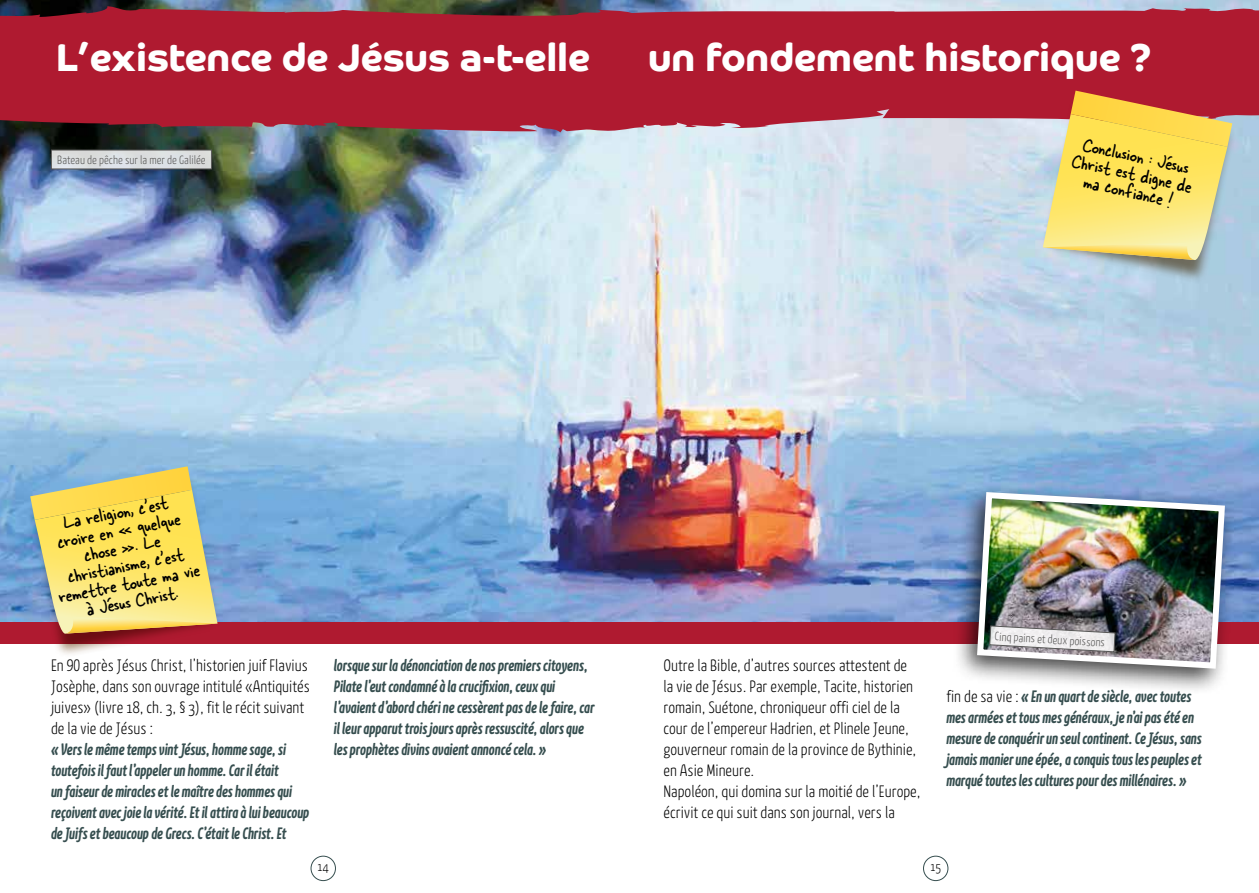
<style>
.page{position:relative;width:1259px;height:893px;background:#fff}
.page>*{position:absolute;margin:0;border:0;box-sizing:border-box;transform-origin:0 0}
.t1{font:700 39px "Co Headline";color:#fff}
.t2{font:21px/18px "Skippy Sharp";color:#000;text-align:center}
.t3{font:italic 700 16.5px/21px "Kava Pro";color:#364e4f}
.t4{font:300 16.5px/21px "Kava Pro";color:#000}
.t5{font:300 13.5px "Kava Pro";color:#000}
.t6{font:300 12px "Kava Pro";color:#575756}
.s1{font-weight:300;font-style:normal;color:#000}
</style>
<div class="page">
<div style="left:0;top:621px;width:1259px;height:23px;background:#af1a30"></div>
<img style="left:0;top:0;width:1259px;height:621px">
<svg style="left:0;top:5px;width:1259px;height:127px;background:#aa273b"></svg>
<div style="left:51px;top:150px;width:160px;height:19px;background:#dcdfe0"></div>
<div style="left:51px;top:150px;width:161px;height:19px;border:1px solid #575756"></div>
<img style="left:0;top:445px;width:255px;height:209px">
<svg style="left:30px;top:466px;width:188px;height:172px;background:#dcca78"></svg>
<div style="left:952px;top:482px;width:284px;height:213px;background:#000;opacity:.72"></div>
<img style="left:974px;top:489px;width:254px;height:183px">
<svg style="left:989px;top:625px;width:126px;height:28px;background:#c8c6c8"></svg>
<img style="left:1005px;top:69px;width:254px;height:250px">
<svg style="left:1042px;top:91px;width:190px;height:173px;background:#e8ca73"></svg>
<div style="left:311px;top:856px;width:25px;height:25px;border:1px solid #364e4f;border-radius:50%"></div>
<div style="left:923px;top:856px;width:25px;height:25px;border:1px solid #364e4f;border-radius:50%"></div>
<h1 class="t1" style="left:56px;top:35px;width:536px">L’existence de Jésus a-t-elle</h1>
<h1 class="t1" style="left:648px;top:35px;width:505px">un fondement historique ?</h1>
<p class="t6" style="left:57px;top:153px;width:150px">Bateau de pêche sur la mer de Galilée</p>
<p class="t2" style="left:1078px;top:132px;width:125px;rotate:13deg">Conclusion : Jésus<br>Christ est digne de ma confiance !</p>
<p class="t2" style="left:43px;top:516px;width:145px;rotate:-11deg">La religion, c’est croire en « quelque chose ». Le christianisme, c’est remettre toute ma vie à Jésus Christ.</p>
<p class="t4" style="left:51px;top:654px;width:260px">En 90 après Jésus Christ, l’historien juif Flavius Josèphe, dans son ouvrage intitulé «Antiquités juives» (livre 18, ch. 3, § 3), fit le récit suivant de la vie de Jésus :</p>
<p class="t3" style="left:51px;top:739px;width:260px">« Vers le même temps vint Jésus, homme sage, si toutefois il faut l’appeler un homme. Car il était<br>un faiseur de miracles et le maître des hommes qui reçoivent avec joie la vérité. Et il attira à lui beaucoup de Juifs et beaucoup de Grecs. C’était le Christ. Et</p>
<p class="t3" style="left:334px;top:655px;width:262px">lorsque sur la dénonciation de nos premiers citoyens, Pilate l’eut condamné à la crucifixion, ceux qui l’avaient d’abord chéri ne cessèrent pas de le faire, car il leur apparut trois jours après ressuscité, alors que les prophètes divins avaient annoncé cela. »</p>
<p class="t4" style="left:663px;top:654px;width:259px">Outre la Bible, d’autres sources attestent de la vie de Jésus. Par exemple, Tacite, historien romain, Suétone, chroniqueur offi ciel de la cour de l’empereur Hadrien, et Plinele Jeune, gouverneur romain de la province de Bythinie, en Asie Mineure.<br>Napoléon, qui domina sur la moitié de l’Europe, écrivit ce qui suit dans son journal, vers la</p>
<p class="t6" style="left:995px;top:629px;width:112px;rotate:3deg">Cinq pains et deux poissons</p>
<p class="t3" style="left:946px;top:686px;width:257px"><span class="s1">fin de sa vie :</span> « En un quart de siècle, avec toutes mes armées et tous mes généraux, je n’ai pas été en mesure de conquérir un seul continent. Ce Jésus, sans jamais manier une épée, a conquis tous les peuples et marqué toutes les cultures pour des millénaires. »</p>
<p class="t5" style="left:317px;top:858px;width:13px">14</p>
<p class="t5" style="left:930px;top:858px;width:12px">15</p>
</div>
